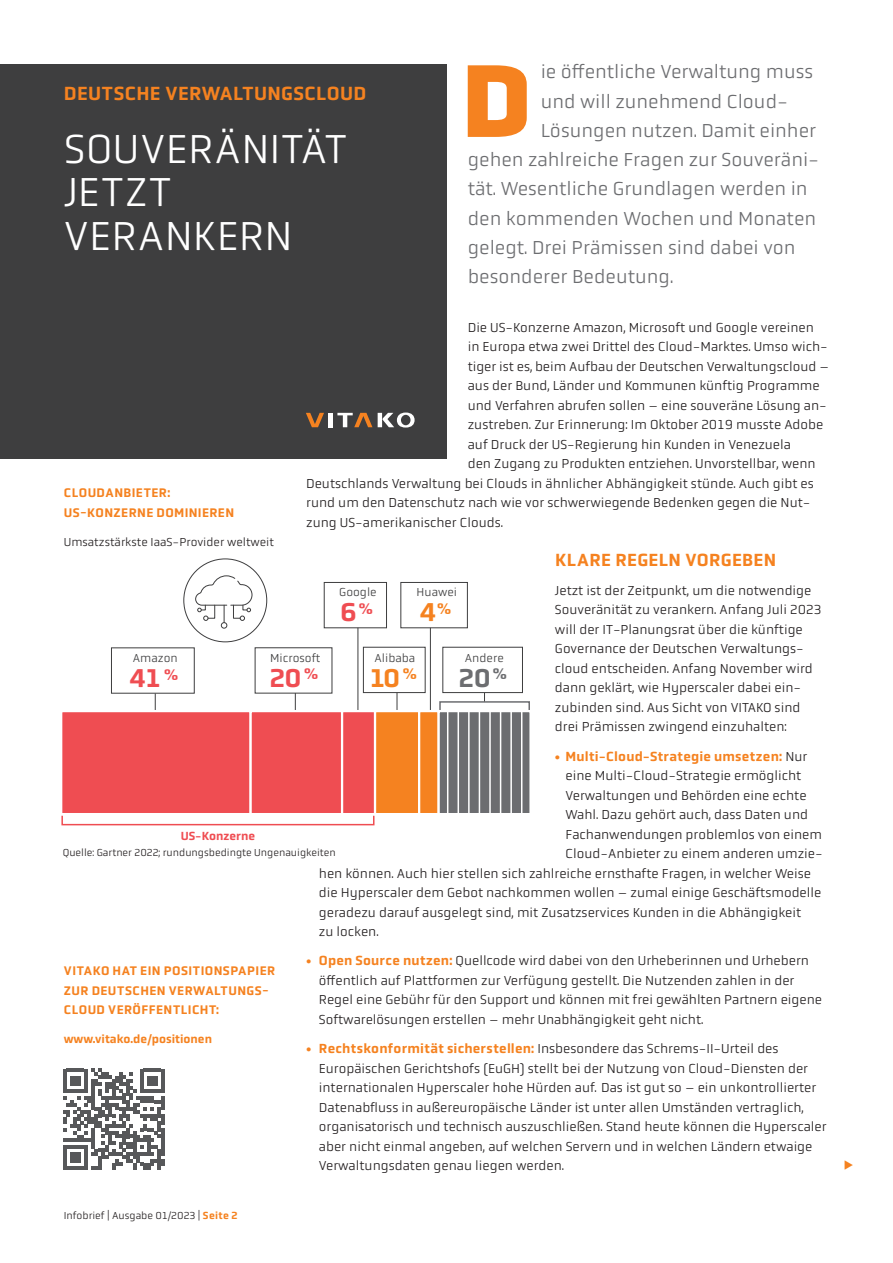
<style>
.page{position:relative;width:893px;height:1263px;background:#fff}
.page>*{position:absolute;margin:0;border:0;box-sizing:border-box;transform-origin:0 0}
.t1{font:900 104.85px "Obvia";color:#f58220}
.t2{font:300 42px/43.5px "Obvia";letter-spacing:.02em;color:#fff}
.t3{font:500 26.25px "Obvia";color:#ef4d52}
.t4{font:500 26.25px "Obvia";color:#f58220}
.t5{font:500 26.25px "Obvia";color:#6c6d70}
.t6{font:300 19.5px "Obvia";color:#6c6d70}
.t7{font:500 19.5px "Obvia";letter-spacing:.015em;color:#f58220}
.t8{font:500 18px "Obvia";letter-spacing:.015em;color:#f58220}
.t9{font:300 13.5px/19.5px "Obvia";color:#231f20}
.t10{font:500 13.5px "Obvia";letter-spacing:.02em;color:#f58220}
.t11{font:500 12.75px/19.5px "Obvia";letter-spacing:.035em;color:#f58220}
.t12{font:300 12px "Obvia";color:#3e3e3f}
.t13{font:300 12px "Obvia";color:#231f20}
.t14{font:500 12px "Obvia";color:#f58220}
.t15{font:500 12px "Obvia";color:#ef4d52}
.t16{font:300 10.5px "Obvia";color:#231f20}
.s1{font-weight:300;color:#231f20}
.s2{font-weight:500;color:#f58220}
</style>
<div class="page">
<div style="left:0;top:64px;width:446px;height:394px;background:#3e3e3f"></div>
<svg style="left:306px;top:413px;width:18px;height:14px"></svg>
<div style="left:328px;top:413px;width:5px;height:14px;background:#fff"></div>
<svg style="left:337px;top:413px;width:35px;height:14px"></svg>
<svg style="left:378px;top:412px;width:37px;height:16px"></svg>
<hr style="left:155px;top:693px;width:1px;height:41px;background:#3e3e3f">
<hr style="left:430px;top:628px;width:1px;height:106px;background:#3e3e3f">
<hr style="left:295px;top:693px;width:1px;height:41px;background:#3e3e3f">
<hr style="left:397px;top:693px;width:1px;height:41px;background:#3e3e3f">
<hr style="left:358px;top:628px;width:1px;height:106px;background:#3e3e3f">
<div style="left:61px;top:815px;width:313px;height:10px;border:2px solid #ef4d52"></div>
<div style="left:439px;top:701px;width:91px;height:11px;border:2px solid #6c6d70"></div>
<div style="left:255px;top:647px;width:77px;height:46px;border:1px solid #3e3e3f"></div>
<div style="left:324px;top:582px;width:63px;height:46px;border:1px solid #3e3e3f"></div>
<div style="left:401px;top:582px;width:67px;height:46px;border:1px solid #3e3e3f"></div>
<div style="left:363px;top:647px;width:62px;height:46px;border:1px solid #3e3e3f"></div>
<div style="left:443px;top:647px;width:80px;height:46px;border:1px solid #3e3e3f"></div>
<div style="left:61px;top:711px;width:190px;height:103px;background:#ef4d52"></div>
<div style="left:60px;top:710px;width:192px;height:105px;border:2px solid #fff"></div>
<div style="left:251px;top:711px;width:91px;height:103px;background:#ef4d52"></div>
<div style="left:249px;top:710px;width:94px;height:105px;border:2px solid #fff"></div>
<div style="left:342px;top:711px;width:33px;height:103px;background:#ef4d52"></div>
<div style="left:341px;top:710px;width:35px;height:105px;border:2px solid #fff"></div>
<div style="left:375px;top:711px;width:44px;height:103px;background:#f58220"></div>
<div style="left:374px;top:710px;width:46px;height:105px;border:2px solid #fff"></div>
<div style="left:419px;top:711px;width:20px;height:103px;background:#f58220"></div>
<div style="left:418px;top:710px;width:22px;height:105px;border:2px solid #fff"></div>
<div style="left:439px;top:711px;width:92px;height:103px;background:#6c6d70"></div>
<div style="left:437px;top:710px;width:95px;height:105px;border:2px solid #fff"></div>
<div style="left:221px;top:622px;width:6px;height:7px;border:1px solid #3e3e3f;border-radius:50%"></div>
<svg style="left:196px;top:575px;width:57px;height:48px"></svg>
<hr style="left:447px;top:711px;width:1px;height:104px;background:#fff">
<hr style="left:458px;top:711px;width:1px;height:104px;background:#fff">
<hr style="left:468px;top:711px;width:2px;height:104px;background:#fff">
<hr style="left:479px;top:711px;width:1px;height:104px;background:#fff">
<hr style="left:489px;top:711px;width:2px;height:104px;background:#fff">
<hr style="left:500px;top:711px;width:1px;height:104px;background:#fff">
<hr style="left:510px;top:711px;width:2px;height:104px;background:#fff">
<hr style="left:521px;top:711px;width:1px;height:104px;background:#fff">
<svg style="left:63px;top:1068px;width:101px;height:101px"></svg>
<h1 class="t1" style="left:461px;top:37px;width:73px">D</h1>
<h3 class="t6" style="left:541px;top:61px;width:274px">ie öffentliche Verwaltung muss</h3>
<h3 class="t7" style="left:64px;top:81px;width:304px">DEUTSCHE VERWALTUNGSCLOUD</h3>
<h2 class="t2" style="left:64px;top:127px;width:284px">SOUVERÄNITÄT<br>JETZT<br>VERANKERN</h2>
<h3 class="t6" style="left:541px;top:90px;width:249px">und will zunehmend Cloud-</h3>
<h3 class="t6" style="left:541px;top:119px;width:277px">Lösungen nutzen. Damit einher</h3>
<h3 class="t6" style="left:468px;top:148px;width:353px">gehen zahlreiche Fragen zur Souveräni-</h3>
<h3 class="t6" style="left:468px;top:178px;width:341px">tät. Wesentliche Grundlagen werden in</h3>
<h3 class="t6" style="left:468px;top:207px;width:350px">den kommenden Wochen und Monaten</h3>
<h3 class="t6" style="left:468px;top:236px;width:329px">gelegt. Drei Prämissen sind dabei von</h3>
<h3 class="t6" style="left:468px;top:265px;width:207px">besonderer Bedeutung.</h3>
<p class="t9" style="left:468px;top:317px;width:348px">Die US-Konzerne Amazon, Microsoft und Google vereinen</p>
<p class="t9" style="left:468px;top:337px;width:362px">in Europa etwa zwei Drittel des Cloud-Marktes. Umso wich-</p>
<p class="t9" style="left:468px;top:356px;width:363px">tiger ist es, beim Aufbau der Deutschen Verwaltungscloud –</p>
<p class="t9" style="left:468px;top:376px;width:353px">aus der Bund, Länder und Kommunen künftig Programme</p>
<p class="t9" style="left:468px;top:395px;width:361px">und Verfahren abrufen sollen – eine souveräne Lösung an-</p>
<p class="t9" style="left:468px;top:415px;width:357px">zustreben. Zur Erinnerung: Im Oktober 2019 musste Adobe</p>
<p class="t9" style="left:468px;top:434px;width:325px">auf Druck der US-Regierung hin Kunden in Venezuela</p>
<p class="t9" style="left:468px;top:454px;width:349px">den Zugang zu Produkten entziehen. Unvorstellbar, wenn</p>
<p class="t9" style="left:306px;top:473px;width:509px">Deutschlands Verwaltung bei Clouds in ähnlicher Abhängigkeit stünde. Auch gibt es</p>
<p class="t9" style="left:306px;top:493px;width:506px">rund um den Datenschutz nach wie vor schwerwiegende Bedenken gegen die Nut-</p>
<p class="t9" style="left:306px;top:512px;width:198px">zung US-amerikanischer Clouds.</p>
<h3 class="t8" style="left:555px;top:549px;width:223px">KLARE REGELN VORGEBEN</h3>
<p class="t9" style="left:555px;top:581px;width:268px">Jetzt ist der Zeitpunkt, um die notwendige Souveränität zu verankern. Anfang Juli 2023 will der IT-Planungsrat über die künftige Governance der Deutschen Verwaltungs&shy;cloud entscheiden. Anfang November wird dann geklärt, wie Hyperscaler dabei ein&shy;zubinden sind. Aus Sicht von VITAKO sind drei Prämissen zwingend einzuhalten:</p>
<p class="t10" style="left:555px;top:748px;width:254px">• Multi-Cloud-Strategie umsetzen: <span class="s1">Nur</span></p>
<p class="t9" style="left:566px;top:766px;width:237px">eine Multi-Cloud-Strategie ermöglicht</p>
<p class="t9" style="left:566px;top:785px;width:243px">Verwaltungen und Behörden eine echte</p>
<p class="t9" style="left:566px;top:805px;width:244px">Wahl. Dazu gehört auch, dass Daten und</p>
<p class="t9" style="left:566px;top:824px;width:258px">Fachanwendungen problemlos von einem</p>
<p class="t9" style="left:566px;top:844px;width:259px">Cloud-Anbieter zu einem anderen umzie-</p>
<p class="t9" style="left:319px;top:863px;width:494px">hen können. Auch hier stellen sich zahlreiche ernsthafte Fragen, in welcher Weise</p>
<p class="t9" style="left:319px;top:883px;width:504px">die Hyperscaler dem Gebot nachkommen wollen – zumal einige Geschäftsmodelle</p>
<p class="t9" style="left:319px;top:902px;width:484px">geradezu darauf ausgelegt sind, mit Zusatzservices Kunden in die Abhängigkeit</p>
<p class="t9" style="left:319px;top:922px;width:61px">zu locken.</p>
<p class="t9" style="left:319px;top:951px;width:505px;text-indent:-13px"><span class="s2">• Open Source nutzen:</span> Quellcode wird dabei von den Urheberinnen und Urhebern öffentlich auf Plattformen zur Verfügung gestellt. Die Nutzenden zahlen in der Regel eine Gebühr für den Support und können mit frei gewählten Partnern eigene Softwarelösungen erstellen – mehr Unabhängigkeit geht nicht.</p>
<p class="t9" style="left:319px;top:1039px;width:509px;text-indent:-13px"><span class="s2">• Rechtskonformität sicherstellen:</span> Insbesondere das Schrems-II-Urteil des Europäischen Gerichtshofs (EuGH) stellt bei der Nutzung von Cloud-Diensten der internationalen Hyperscaler hohe Hürden auf. Das ist gut so – ein unkontrollierter Datenabfluss in außereuropäische Länder ist unter allen Umständen vertraglich, organisatorisch und technisch auszuschließen. Stand heute können die Hyperscaler aber nicht einmal angeben, auf welchen Servern und in welchen Ländern etwaige Verwaltungsdaten genau liegen werden.</p>
<p class="t11" style="left:64px;top:483px;width:172px">CLOUDANBIETER:<br>US-KONZERNE DOMINIEREN</p>
<p class="t13" style="left:64px;top:535px;width:212px">Umsatzstärkste IaaS-Provider weltweit</p>
<p class="t12" style="left:339px;top:585px;width:39px">Google</p>
<p class="t12" style="left:417px;top:585px;width:42px">Huawei</p>
<h3 class="t3" style="left:340px;top:596px;width:34px">6<sup>%</sup></h3>
<h3 class="t4" style="left:420px;top:596px;width:33px">4<sup>%</sup></h3>
<p class="t12" style="left:270px;top:651px;width:52px">Microsoft</p>
<p class="t12" style="left:374px;top:651px;width:42px">Alibaba</p>
<p class="t12" style="left:465px;top:651px;width:40px">Andere</p>
<p class="t12" style="left:133px;top:651px;width:46px">Amazon</p>
<h3 class="t3" style="left:270px;top:662px;width:50px">20<sup>%</sup></h3>
<h3 class="t4" style="left:370px;top:662px;width:49px">10 <sup>%</sup></h3>
<h3 class="t5" style="left:459px;top:662px;width:50px">20<sup>%</sup></h3>
<h3 class="t3" style="left:130px;top:662px;width:50px">41<sup>%</sup></h3>
<p class="t15" style="left:181px;top:828px;width:76px">US-Konzerne</p>
<p class="t16" style="left:63px;top:847px;width:275px">Quelle: Gartner 2022; rundungsbedingte Ungenauigkeiten</p>
<p class="t11" style="left:64px;top:961px;width:213px">VITAKO HAT EIN POSITIONSPAPIER<br>ZUR DEUTSCHEN VERWALTUNGS-<br>CLOUD VERÖFFENTLICHT:</p>
<p class="t14" style="left:64px;top:1032px;width:150px">www.vitako.de/positionen</p>
<p class="t16" style="left:64px;top:1209px;width:175px">Infobrief | Ausgabe 01/2023 | <span class="s2">Seite 2</span></p>
</div>
